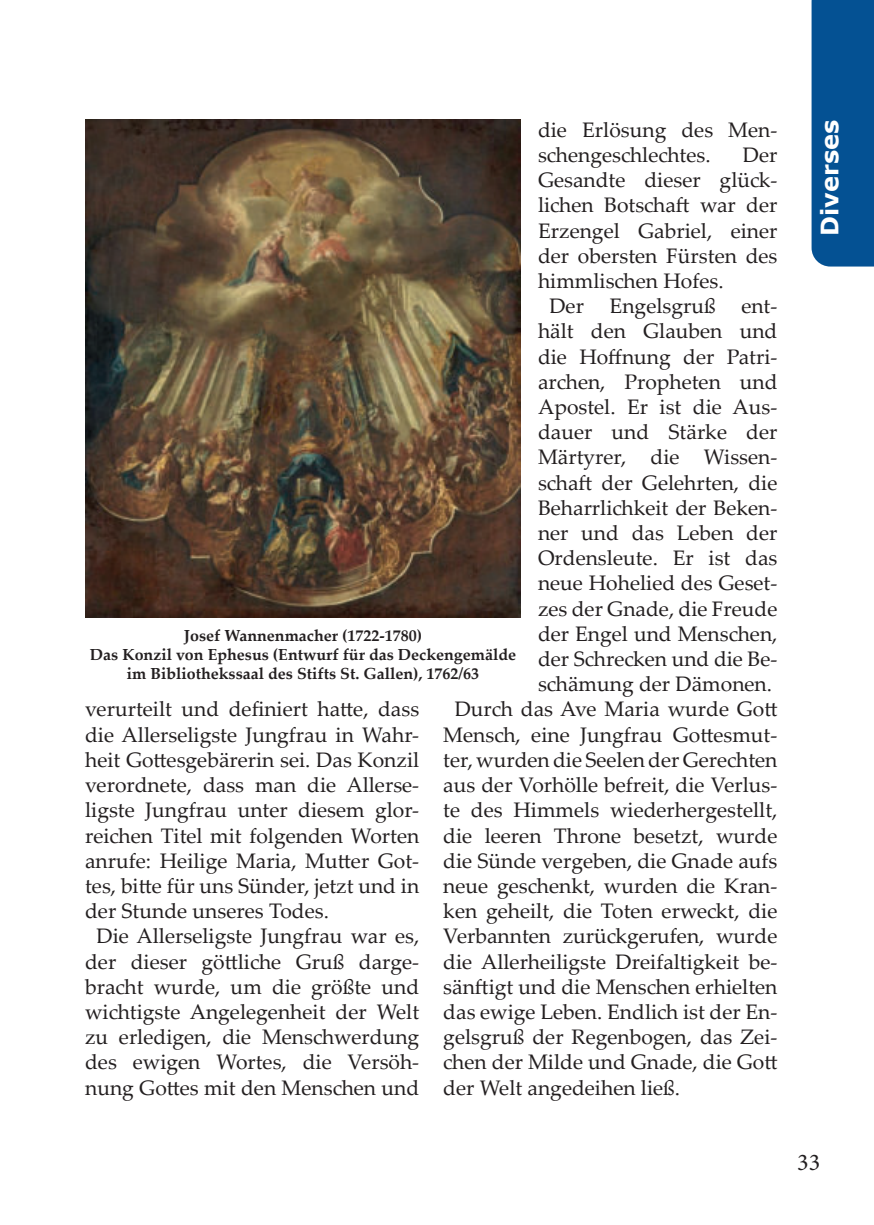
<style>
.page{position:relative;width:874px;height:1225px;background:#fff}
.page>*{position:absolute;margin:0;border:0;box-sizing:border-box;transform-origin:0 0}
.t1{font:700 24px "Verdana";color:#fff}
.t2{font:24px "Minion Pro";color:#231f20}
.t3{font:21px/25.2px "Palatino Linotype";color:#231f20}
.t4{font:700 16px/19.2px "Palatino Linotype";color:#231f20;text-align:center}
</style>
<div class="page">
<div style="left:811px;top:0;width:62px;height:266px;background:#045193"></div>
<img style="left:85px;top:120px;width:435px;height:497px">
<p class="t3" style="left:537px;top:116px;width:241px">die Erlösung des Men&shy;schengeschlechtes.</p>
<p class="t3" style="left:742px;top:141px;width:36px">Der</p>
<p class="t3" style="left:537px;top:166px;width:241px">Gesandte dieser glück-</p>
<p class="t3" style="left:537px;top:192px;width:241px">lichen Botschaft war der</p>
<p class="t3" style="left:537px;top:217px;width:241px">Erzengel Gabriel, einer</p>
<p class="t3" style="left:537px;top:245px;width:241px">der obersten Fürsten des</p>
<p class="t3" style="left:537px;top:267px;width:187px">himmlischen Hofes.</p>
<p class="t3" style="left:549px;top:292px;width:229px">Der Engelsgruß ent-</p>
<p class="t3" style="left:537px;top:321px;width:241px">hält den Glauben und</p>
<p class="t3" style="left:537px;top:343px;width:241px">die Hoffnung der Patri-</p>
<p class="t3" style="left:537px;top:368px;width:241px">archen, Propheten und</p>
<p class="t3" style="left:537px;top:393px;width:241px">Apostel. Er ist die Aus-</p>
<p class="t3" style="left:537px;top:422px;width:241px">dauer und Stärke der</p>
<p class="t3" style="left:537px;top:444px;width:241px">Märtyrer, die Wissen-</p>
<p class="t3" style="left:537px;top:469px;width:241px">schaft der Gelehrten, die</p>
<p class="t3" style="left:537px;top:494px;width:241px">Beharrlichkeit der Beken-</p>
<p class="t3" style="left:537px;top:523px;width:241px">ner und das Leben der</p>
<p class="t3" style="left:537px;top:548px;width:241px">Ordensleute. Er ist das</p>
<p class="t3" style="left:537px;top:573px;width:241px">neue Hohelied des Geset-</p>
<p class="t3" style="left:537px;top:595px;width:241px">zes der Gnade, die Freude</p>
<p class="t3" style="left:537px;top:620px;width:241px">der Engel und Menschen,</p>
<p class="t3" style="left:537px;top:645px;width:241px">der Schrecken und die Be-</p>
<p class="t3" style="left:537px;top:670px;width:235px">schämung der Dämonen.</p>
<p class="t3" style="left:454px;top:696px;width:324px">Durch das Ave Maria wurde Gott</p>
<p class="t3" style="left:443px;top:721px;width:335px">Mensch, eine Jungfrau Gottesmut-</p>
<p class="t3" style="left:443px;top:746px;width:335px">ter, wurden die Seelen der Gerechten</p>
<p class="t3" style="left:443px;top:771px;width:335px">aus der Vorhölle befreit, die Verlus-</p>
<p class="t3" style="left:443px;top:796px;width:335px">te des Himmels wiederhergestellt,</p>
<p class="t3" style="left:443px;top:822px;width:335px">die leeren Throne besetzt, wurde</p>
<p class="t3" style="left:443px;top:847px;width:335px">die Sünde vergeben, die Gnade aufs</p>
<p class="t3" style="left:443px;top:872px;width:335px">neue geschenkt, wurden die Kran-</p>
<p class="t3" style="left:443px;top:897px;width:335px">ken geheilt, die Toten erweckt, die</p>
<p class="t3" style="left:443px;top:922px;width:335px">Verbannten zurückgerufen, wurde</p>
<p class="t3" style="left:443px;top:951px;width:335px">die Allerheiligste Dreifaltigkeit be-</p>
<p class="t3" style="left:443px;top:973px;width:335px">sänftigt und die Menschen erhielten</p>
<p class="t3" style="left:443px;top:998px;width:335px">das ewige Leben. Endlich ist der En-</p>
<p class="t3" style="left:443px;top:1023px;width:335px">gelsgruß der Regenbogen, das Zei-</p>
<p class="t3" style="left:443px;top:1048px;width:335px">chen der Milde und Gnade, die Gott</p>
<p class="t3" style="left:443px;top:1074px;width:238px">der Welt angedeihen ließ.</p>
<p class="t4" style="left:90px;top:625px;width:427px">Josef Wannenmacher (1722-1780)<br>Das Konzil von Ephesus (Entwurf für das Deckengemälde im Bibliothekssaal des Stifts St. Gallen), 1762/63</p>
<p class="t3" style="left:85px;top:696px;width:335px">verurteilt und definiert hatte, dass</p>
<p class="t3" style="left:85px;top:724px;width:335px">die Allerseligste Jungfrau in Wahr-</p>
<p class="t3" style="left:85px;top:746px;width:335px">heit Gottesgebärerin sei. Das Konzil</p>
<p class="t3" style="left:85px;top:771px;width:335px">verordnete, dass man die Allerse-</p>
<p class="t3" style="left:85px;top:800px;width:335px">ligste Jungfrau unter diesem glor-</p>
<p class="t3" style="left:85px;top:822px;width:335px">reichen Titel mit folgenden Worten</p>
<p class="t3" style="left:85px;top:847px;width:335px">anrufe: Heilige Maria, Mutter Got-</p>
<p class="t3" style="left:85px;top:872px;width:335px">tes, bitte für uns Sünder, jetzt und in</p>
<p class="t3" style="left:85px;top:901px;width:245px">der Stunde unseres Todes.</p>
<p class="t3" style="left:96px;top:922px;width:324px">Die Allerseligste Jungfrau war es,</p>
<p class="t3" style="left:85px;top:948px;width:335px">der dieser göttliche Gruß darge-</p>
<p class="t3" style="left:85px;top:973px;width:335px">bracht wurde, um die größte und</p>
<p class="t3" style="left:85px;top:998px;width:335px">wichtigste Angelegenheit der Welt</p>
<p class="t3" style="left:85px;top:1023px;width:335px">zu erledigen, die Menschwerdung</p>
<p class="t3" style="left:85px;top:1048px;width:335px">des ewigen Wortes, die Versöh-</p>
<p class="t3" style="left:85px;top:1074px;width:335px">nung Gottes mit den Menschen und</p>
<p class="t1" style="left:819px;top:236px;width:117px;rotate:-90deg">Diverses</p>
<p class="t2" style="left:796px;top:1147px;width:25px">33</p>
</div>
